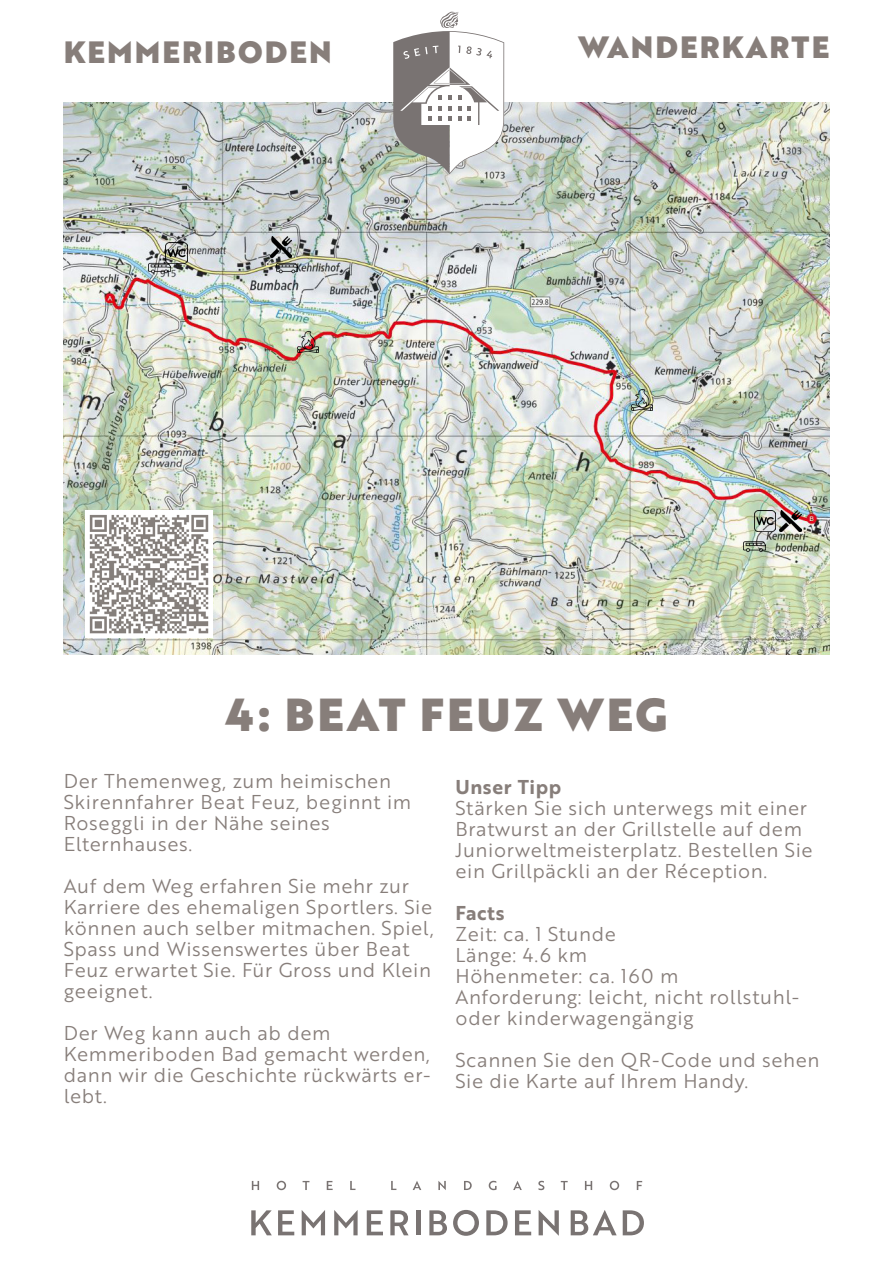
<style>
.page{position:relative;width:893px;height:1263px;background:#fff}
.page>*{position:absolute;margin:0;border:0;box-sizing:border-box;transform-origin:0 0}
.t1{font:45px "Brother 1816 Black";letter-spacing:.07em;color:#877e7a}
.t2{font:30px "Brother 1816 Black";letter-spacing:.07em;color:#877e7a}
.t3{font:19.5px/21px "Brother 1816 Book";letter-spacing:.03em;color:#877e7a}
.t4{font:19.5px "Brother 1816 Bold";letter-spacing:.03em;color:#877e7a}
</style>
<div class="page">
<img style="left:64px;top:102px;width:765px;height:552px">
<svg style="left:393px;top:12px;width:111px;height:162px"></svg>
<svg style="left:251px;top:1210px;width:21px;height:25px"></svg>
<svg style="left:278px;top:1210px;width:16px;height:25px"></svg>
<svg style="left:302px;top:1210px;width:23px;height:25px"></svg>
<svg style="left:334px;top:1210px;width:24px;height:25px"></svg>
<svg style="left:367px;top:1210px;width:16px;height:25px"></svg>
<svg style="left:390px;top:1210px;width:19px;height:25px"></svg>
<hr style="left:416px;top:1210px;width:4px;height:25px;background:#797372">
<svg style="left:429px;top:1210px;width:18px;height:25px"></svg>
<svg style="left:453px;top:1210px;width:26px;height:26px"></svg>
<svg style="left:486px;top:1210px;width:22px;height:25px"></svg>
<svg style="left:515px;top:1210px;width:16px;height:25px"></svg>
<svg style="left:539px;top:1210px;width:20px;height:26px"></svg>
<svg style="left:571px;top:1210px;width:46px;height:25px"></svg>
<svg style="left:623px;top:1210px;width:21px;height:25px"></svg>
<svg style="left:252px;top:1181px;width:7px;height:9px"></svg>
<svg style="left:277px;top:1181px;width:9px;height:9px"></svg>
<svg style="left:303px;top:1181px;width:6px;height:9px"></svg>
<svg style="left:327px;top:1181px;width:6px;height:9px"></svg>
<svg style="left:350px;top:1181px;width:5px;height:9px"></svg>
<svg style="left:391px;top:1181px;width:5px;height:9px"></svg>
<svg style="left:413px;top:1181px;width:8px;height:9px"></svg>
<svg style="left:438px;top:1181px;width:8px;height:9px"></svg>
<svg style="left:464px;top:1181px;width:8px;height:9px"></svg>
<svg style="left:489px;top:1181px;width:8px;height:9px"></svg>
<svg style="left:513px;top:1181px;width:9px;height:9px"></svg>
<svg style="left:538px;top:1181px;width:6px;height:9px"></svg>
<svg style="left:561px;top:1181px;width:7px;height:9px"></svg>
<svg style="left:585px;top:1181px;width:7px;height:9px"></svg>
<svg style="left:610px;top:1181px;width:9px;height:9px"></svg>
<svg style="left:637px;top:1181px;width:5px;height:9px"></svg>
<img style="left:298px;top:332px;width:21px;height:21px">
<img style="left:270px;top:236px;width:22px;height:21px">
<img style="left:149px;top:257px;width:21px;height:22px">
<img style="left:166px;top:242px;width:21px;height:22px">
<img style="left:780px;top:510px;width:21px;height:21px">
<img style="left:754px;top:510px;width:22px;height:21px">
<img style="left:744px;top:536px;width:21px;height:21px">
<img style="left:276px;top:257px;width:22px;height:22px">
<img style="left:632px;top:389px;width:21px;height:21px">
<img style="left:85px;top:510px;width:128px;height:128px">
<p class="t2" style="left:64px;top:29px;width:269px">KEMMERIBODEN</p>
<p class="t2" style="left:578px;top:24px;width:252px">WANDERKARTE</p>
<p class="t1" style="left:225px;top:679px;width:444px">4: BEAT FEUZ WEG</p>
<p class="t3" style="left:64px;top:769px;width:329px">Der Themenweg, zum heimischen</p>
<p class="t3" style="left:64px;top:790px;width:349px">Skirennfahrer Beat Feuz, beginnt im</p>
<p class="t3" style="left:64px;top:811px;width:268px">Roseggli in der Nähe seines</p>
<p class="t3" style="left:64px;top:832px;width:130px">Elternhauses.</p>
<p class="t3" style="left:64px;top:874px;width:372px">Auf dem Weg erfahren Sie mehr zur<br>Karriere des ehemaligen Sportlers. Sie können auch selber mitmachen. Spiel,</p>
<p class="t3" style="left:64px;top:937px;width:347px">Spass und Wissenswertes über Beat</p>
<p class="t3" style="left:64px;top:958px;width:369px">Feuz erwartet Sie. Für Gross und Klein</p>
<p class="t3" style="left:64px;top:979px;width:90px">geeignet.</p>
<p class="t3" style="left:64px;top:1021px;width:268px">Der Weg kann auch ab dem</p>
<p class="t3" style="left:64px;top:1042px;width:368px;text-align:justify">Kemmeriboden Bad gemacht werden, dann wir die Geschichte rückwärts er&shy;lebt.</p>
<p class="t4" style="left:455px;top:772px;width:107px">Unser Tipp</p>
<p class="t3" style="left:455px;top:796px;width:353px">Stärken Sie sich unterwegs mit einer</p>
<p class="t3" style="left:455px;top:817px;width:348px">Bratwurst an der Grillstelle auf dem</p>
<p class="t3" style="left:455px;top:838px;width:359px">Juniorweltmeisterplatz. Bestellen Sie ein Grillpäckli an der Réception.</p>
<p class="t4" style="left:455px;top:898px;width:51px">Facts</p>
<p class="t3" style="left:455px;top:922px;width:162px">Zeit: ca. 1 Stunde</p>
<p class="t3" style="left:455px;top:943px;width:133px">Länge: 4.6 km</p>
<p class="t3" style="left:455px;top:964px;width:224px">Höhenmeter: ca. 160 m</p>
<p class="t3" style="left:455px;top:985px;width:345px">Anforderung: leicht, nicht rollstuhl&shy;oder kinderwagengängig</p>
<p class="t3" style="left:455px;top:1048px;width:366px">Scannen Sie den QR-Code und sehen</p>
<p class="t3" style="left:455px;top:1069px;width:294px">Sie die Karte auf Ihrem Handy.</p>
</div>
